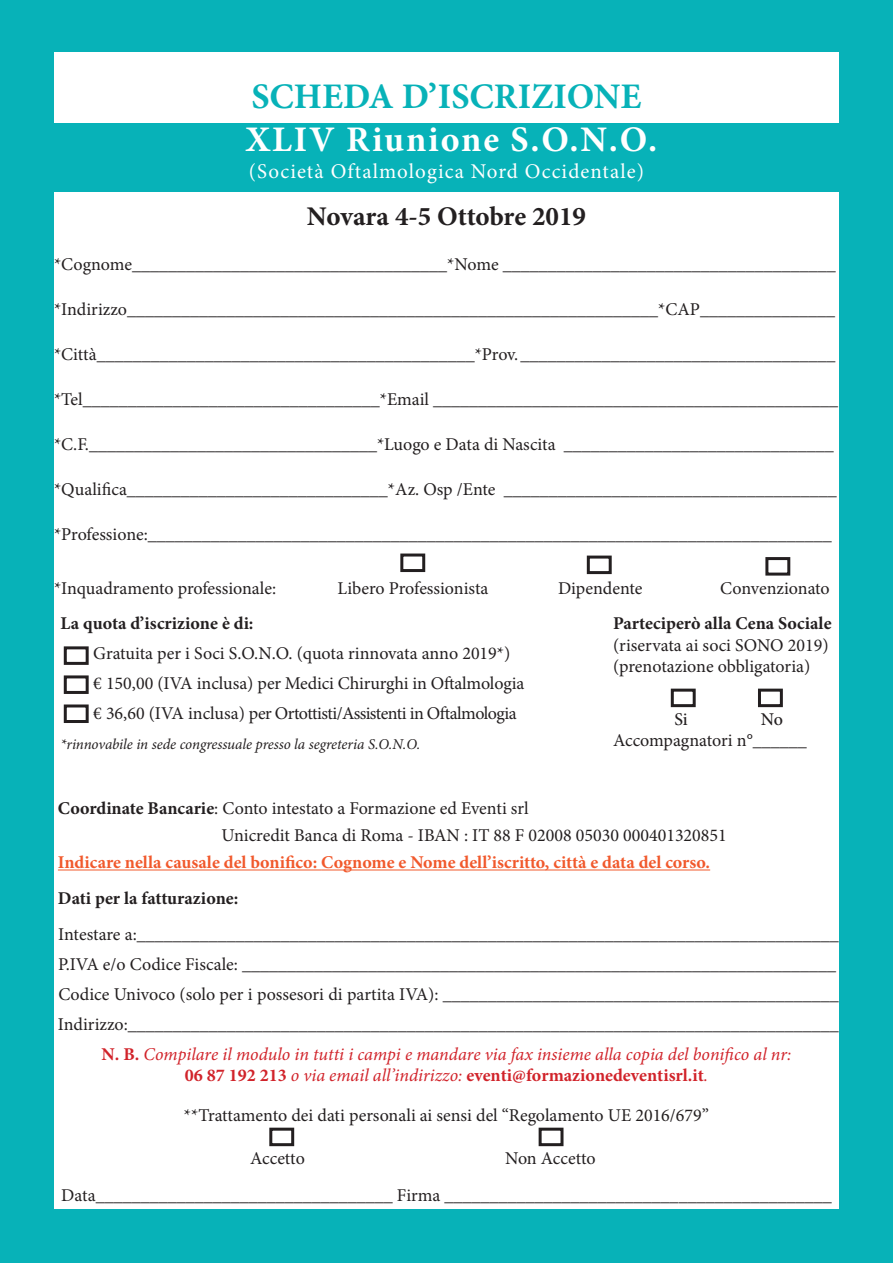
<style>
.page{position:relative;width:893px;height:1263px;background:#07b2b8}
.page>*{position:absolute;margin:0;border:0;box-sizing:border-box;transform-origin:0 0}
.t1{font:700 36px "Minion Pro";letter-spacing:.05em;color:#fff}
.t2{font:700 36px "Minion Pro";color:#07b2b8}
.t3{font:700 27px "Minion Pro";letter-spacing:-.005em;color:#231f20}
.t4{font:21px "Minion Pro";letter-spacing:.05em;color:#fff}
.t5{font:18px/21.6px "Minion Pro";color:#231f20}
.t6{font:italic 18px "Minion Pro";color:#d1232a}
.t7{font:700 18px "Minion Pro";color:#f1592c}
.t8{font:700 18px "Minion Pro";color:#d1232a}
.t9{font:18px "Minion Pro";letter-spacing:-.03em;color:#231f20}
.t10{font:700 18px "Minion Pro";color:#231f20}
.t11{font:500 18px "Minion Pro";color:#231f20}
.t12{font:italic 15px "Minion Pro";letter-spacing:-.01em;color:#231f20}
.s1{font-weight:700}
.s2{font-weight:700;font-style:normal}
.s3{font-weight:400;font-style:italic}
</style>
<div class="page">
<div style="left:54px;top:52px;width:785px;height:1157px;background:#fff"></div>
<hr style="left:58px;top:869px;width:67px;height:1px;background:#f1592c">
<hr style="left:125px;top:869px;width:196px;height:1px;background:#f1592c">
<hr style="left:321px;top:869px;width:389px;height:1px;background:#f1592c">
<div style="left:539px;top:1128px;width:24px;height:18px;border:3px solid #231f20"></div>
<div style="left:269px;top:1128px;width:25px;height:18px;border:3px solid #231f20"></div>
<div style="left:46px;top:123px;width:801px;height:68px;background:#07b2b8"></div>
<div style="left:400px;top:553px;width:25px;height:19px;border:3px solid #231f20"></div>
<div style="left:587px;top:556px;width:25px;height:18px;border:3px solid #231f20"></div>
<div style="left:765px;top:557px;width:25px;height:19px;border:3px solid #231f20"></div>
<div style="left:64px;top:646px;width:25px;height:19px;border:3px solid #231f20"></div>
<div style="left:64px;top:675px;width:25px;height:19px;border:3px solid #231f20"></div>
<div style="left:64px;top:704px;width:25px;height:19px;border:3px solid #231f20"></div>
<div style="left:671px;top:689px;width:25px;height:18px;border:3px solid #231f20"></div>
<div style="left:758px;top:689px;width:25px;height:18px;border:3px solid #231f20"></div>
<p class="t2" style="left:251px;top:71px;width:392px">SCHEDA D’ISCRIZIONE</p>
<p class="t1" style="left:245px;top:115px;width:413px">XLIV Riunione S.O.N.O.</p>
<p class="t4" style="left:249px;top:158px;width:397px">(Società Oftalmologica Nord Occidentale)</p>
<p class="t3" style="left:307px;top:197px;width:280px">Novara 4-5 Ottobre 2019</p>
<p class="t5" style="left:54px;top:253px;width:783px">*Cognome___________________________________*Nome _____________________________________</p>
<p class="t5" style="left:54px;top:298px;width:782px">*Indirizzo___________________________________________________________*CAP_______________</p>
<p class="t5" style="left:54px;top:343px;width:783px">*Città__________________________________________*Prov.___________________________________</p>
<p class="t5" style="left:54px;top:388px;width:786px">*Tel_________________________________*Email _____________________________________________</p>
<p class="t5" style="left:54px;top:433px;width:781px">*C.F.________________________________*Luogo e Data di Nascita ______________________________</p>
<p class="t5" style="left:54px;top:478px;width:784px">*Qualifica_____________________________*Az. Osp /Ente _____________________________________</p>
<p class="t5" style="left:54px;top:523px;width:779px">*Professione:____________________________________________________________________________</p>
<p class="t5" style="left:54px;top:577px;width:224px">*Inquadramento professionale:</p>
<p class="t5" style="left:338px;top:577px;width:152px">Libero Professionista</p>
<p class="t5" style="left:558px;top:577px;width:86px">Dipendente</p>
<p class="t5" style="left:720px;top:577px;width:111px">Convenzionato</p>
<p class="t10" style="left:61px;top:611px;width:194px">La quota d’iscrizione è di:</p>
<p class="t5" style="left:93px;top:643px;width:419px">Gratuita per i Soci S.O.N.O. (quota rinnovata anno 2019*)</p>
<p class="t5" style="left:93px;top:673px;width:432px">€ 150,00 (IVA inclusa) per Medici Chirurghi in Oftalmologia</p>
<p class="t9" style="left:93px;top:701px;width:425px">€ 36,60 (IVA inclusa) per Ortottisti/Assistenti in Oftalmologia</p>
<p class="t12" style="left:61px;top:734px;width:361px">*rinnovabile in sede congressuale presso la segreteria S.O.N.O.</p>
<p class="t5" style="left:613px;top:613px;width:220px"><span class="s1">Parteciperò alla Cena Sociale </span>(riservata ai soci SONO 2019) (prenotazione obbligatoria)</p>
<p class="t11" style="left:674px;top:707px;width:15px">Si</p>
<p class="t11" style="left:761px;top:707px;width:24px">No</p>
<p class="t5" style="left:613px;top:730px;width:195px">Accompagnatori n°______</p>
<p class="t5" style="left:58px;top:798px;width:472px"><span class="s1">Coordinate Bancarie</span>: Conto intestato a Formazione ed Eventi srl</p>
<p class="t5" style="left:222px;top:825px;width:507px">Unicredit Banca di Roma - IBAN : IT 88 F 02008 05030 000401320851</p>
<p class="t7" style="left:58px;top:850px;width:654px">Indicare nella causale del bonifico: Cognome e Nome dell’iscritto, città e data del corso.</p>
<p class="t10" style="left:58px;top:886px;width:182px">Dati per la fatturazione:</p>
<p class="t5" style="left:58px;top:924px;width:782px">Intestare a:______________________________________________________________________________</p>
<p class="t5" style="left:58px;top:954px;width:780px">P.IVA e/o Codice Fiscale: __________________________________________________________________</p>
<p class="t5" style="left:58px;top:984px;width:782px">Codice Univoco (solo per i possesori di partita IVA): ____________________________________________</p>
<p class="t5" style="left:58px;top:1014px;width:782px">Indirizzo:_______________________________________________________________________________</p>
<p class="t6" style="left:102px;top:1042px;width:691px"><span class="s2">N. B.</span> Compilare il modulo in tutti i campi e mandare via fax insieme alla copia del bonifico al nr:</p>
<p class="t8" style="left:185px;top:1063px;width:525px">06 87 192 213 <span class="s3">o via email all’indirizzo:</span> eventi@formazionedeventisrl.it<span class="s3">.</span></p>
<p class="t5" style="left:184px;top:1104px;width:527px">**Trattamento dei dati personali ai sensi del “Regolamento UE 2016/679”</p>
<p class="t5" style="left:250px;top:1147px;width:56px">Accetto</p>
<p class="t5" style="left:505px;top:1147px;width:92px">Non Accetto</p>
<p class="t5" style="left:61px;top:1184px;width:772px">Data_________________________________ Firma ___________________________________________</p>
</div>
